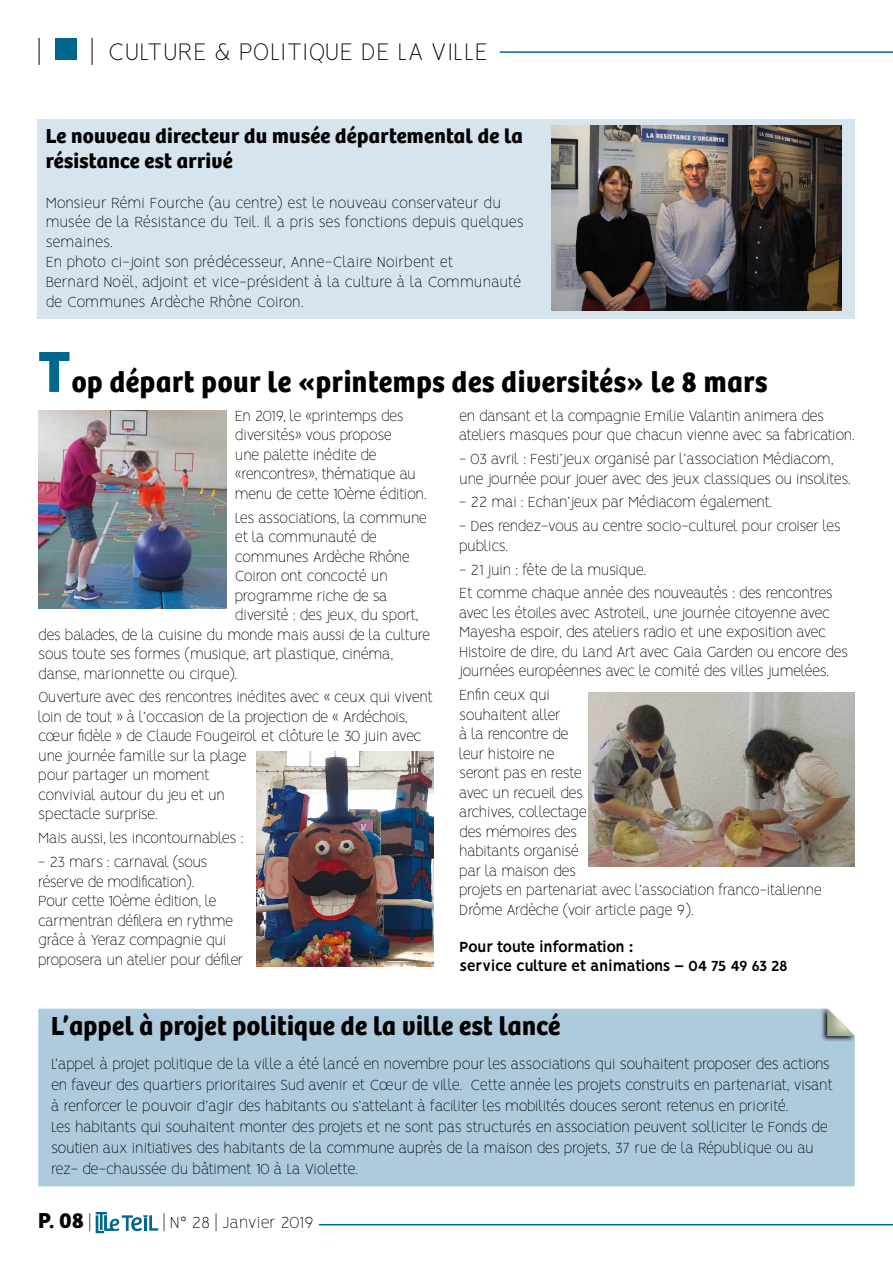
<style>
.page{position:relative;width:893px;height:1263px;background:#fff}
.page>*{position:absolute;margin:0;border:0;box-sizing:border-box;transform-origin:0 0}
.t1{font:700 30px "Bree";letter-spacing:.025em;color:#000;scale:.95 1}
.t2{font:700 27px "Bree";letter-spacing:.015em;color:#000;scale:.95 1}
.t3{font:100 27px "Vision";letter-spacing:.015em;color:#000}
.t4{font:700 22.5px "Bree";color:#000}
.t5{font:700 21px/25.2px "Bree";letter-spacing:.015em;color:#000}
.t6{font:100 18px "Vision";letter-spacing:-.01em;color:#000}
.t7{font:100 16.5px/19.5px "Vision";letter-spacing:-.03em;color:#000}
.t8{font:700 16.5px/19.2px "Vision";letter-spacing:-.04em;color:#000}
.s1{font-size:60px;color:#00678d}
.s2{font-family:"Vision";font-weight:100;font-size:18px}
</style>
<div class="page">
<hr style="left:500px;top:51px;width:393px;height:2px;background:#00678d">
<div style="left:38px;top:1009px;width:817px;height:177px;background:#adcbdd"></div>
<div style="left:55px;top:38px;width:22px;height:22px;background:#00678d"></div>
<svg style="left:96px;top:1212px;width:62px;height:21px"></svg>
<hr style="left:319px;top:1224px;width:574px;height:1px;background:#00678d">
<div style="left:820px;top:1006px;width:37px;height:36px;background:#000;opacity:.9"></div>
<div style="left:825px;top:1006px;width:30px;height:30px;background:#000;opacity:.33"></div>
<div style="left:37px;top:119px;width:818px;height:200px;background:#d6e4ee"></div>
<img style="left:552px;top:126px;width:290px;height:184px">
<img style="left:256px;top:752px;width:178px;height:214px">
<img style="left:588px;top:692px;width:267px;height:175px">
<img style="left:38px;top:410px;width:188px;height:198px">
<h2 class="t3" style="left:38px;top:36px;width:4px">|</h2>
<h2 class="t3" style="left:91px;top:36px;width:398px">| CULTURE &amp; POLITIQUE DE LA VILLE</h2>
<p class="t5" style="left:46px;top:123px;width:479px">Le nouveau directeur du musée départemental de la résistance est arrivé</p>
<p class="t7" style="left:46px;top:194px;width:480px">Monsieur Rémi Fourche (au centre) est le nouveau conservateur du musée de la Résistance du Teil. Il a pris ses fonctions depuis quelques semaines.<br>En photo ci-joint son prédécesseur, Anne-Claire Noirbent et<br>Bernard Noël, adjoint et vice-président à la culture à la Communauté de Communes Ardèche Rhône Coiron.</p>
<h1 class="t1" style="left:38px;top:364px;width:769px"><span class="s1">T</span>op départ pour le «printemps des diversités» le 8 mars</h1>
<p class="t7" style="left:235px;top:408px;width:193px">En 2019, le «printemps des diversités» vous propose<br>une palette inédite de «rencontres», thématique au menu de cette 10ème édition.</p>
<p class="t7" style="left:235px;top:509px;width:194px">Les associations, la commune</p>
<p class="t7" style="left:235px;top:529px;width:144px">et la communauté de</p>
<p class="t7" style="left:235px;top:548px;width:177px">communes Ardèche Rhône</p>
<p class="t7" style="left:235px;top:568px;width:154px">Coiron ont concocté un</p>
<p class="t7" style="left:235px;top:587px;width:154px">programme riche de sa</p>
<p class="t7" style="left:235px;top:607px;width:185px">diversité : des jeux, du sport,</p>
<p class="t7" style="left:38px;top:626px;width:394px">des balades, de la cuisine du monde mais aussi de la culture</p>
<p class="t7" style="left:38px;top:646px;width:357px">sous toute ses formes (musique, art plastique, cinéma,</p>
<p class="t7" style="left:38px;top:665px;width:200px">danse, marionnette ou cirque).</p>
<p class="t7" style="left:38px;top:689px;width:396px">Ouverture avec des rencontres inédites avec « ceux qui vivent loin de tout » à l’occasion de la projection de « Ardéchois, cœur fidèle » de Claude Fougeirol et clôture le 30 juin avec une journée famille sur la plage<br>pour partager un moment<br>convivial autour du jeu et un<br>spectacle surprise.</p>
<p class="t7" style="left:38px;top:830px;width:207px">Mais aussi, les incontournables :</p>
<p class="t7" style="left:38px;top:854px;width:206px">- 23 mars : carnaval (sous réserve de modification).<br>Pour cette 10ème édition, le carmentran défilera en rythme grâce à Yeraz compagnie qui proposera un atelier pour défiler</p>
<p class="t7" style="left:459px;top:408px;width:397px">en dansant et la compagnie Emilie Valantin animera des ateliers masques pour que chacun vienne avec sa fabrication.</p>
<p class="t7" style="left:459px;top:451px;width:393px">- 03 avril : Festi’jeux organisé par l’association Médiacom, une journée pour jouer avec des jeux classiques ou insolites.</p>
<p class="t7" style="left:459px;top:494px;width:314px">- 22 mai : Echan’jeux par Médiacom également.</p>
<p class="t7" style="left:459px;top:518px;width:383px">- Des rendez-vous au centre socio-culturel pour croiser les publics.</p>
<p class="t7" style="left:459px;top:559px;width:375px;line-height:23.7px">- 21 juin : fête de la musique.<br>Et comme chaque année des nouveautés : des rencontres</p>
<p class="t7" style="left:459px;top:604px;width:390px">avec les étoiles avec Astroteil, une journée citoyenne avec Mayesha espoir, des ateliers radio et une exposition avec Histoire de dire, du Land Art avec Gaia Garden ou encore des journées européennes avec le comité des villes jumelées.</p>
<p class="t7" style="left:459px;top:687px;width:364px">Enfin ceux qui<br>souhaitent aller<br>à la rencontre de<br>leur histoire ne<br>seront pas en reste<br>avec un recueil des<br>archives, collectage<br>des mémoires des<br>habitants organisé<br>par la maison des<br>projets en partenariat avec l’association franco-italienne<br>Drôme Ardèche (voir article page 9).</p>
<p class="t8" style="left:459px;top:938px;width:330px">Pour toute information :<br>service culture et animations – 04 75 49 63 28</p>
<h2 class="t2" style="left:51px;top:1009px;width:538px">L’appel à projet politique de la ville est lancé</h2>
<p class="t7" style="left:51px;top:1055px;width:783px;line-height:21px">L’appel à projet politique de la ville a été lancé en novembre pour les associations qui souhaitent proposer des actions en faveur des quartiers prioritaires Sud avenir et Cœur de ville. Cette année les projets construits en partenariat, visant à renforcer le pouvoir d’agir des habitants ou s’attelant à faciliter les mobilités douces seront retenus en priorité.<br>Les habitants qui souhaitent monter des projets et ne sont pas structurés en association peuvent solliciter le Fonds de soutien aux initiatives des habitants de la commune auprès de la maison des projets, 37 rue de la République ou au rez- de-chaussée du bâtiment 10 à La Violette.</p>
<h3 class="t4" style="left:38px;top:1207px;width:54px">P. 08 <span class="s2">|</span></h3>
<p class="t6" style="left:163px;top:1212px;width:152px">| N° 28 | Janvier 2019</p>
</div>
